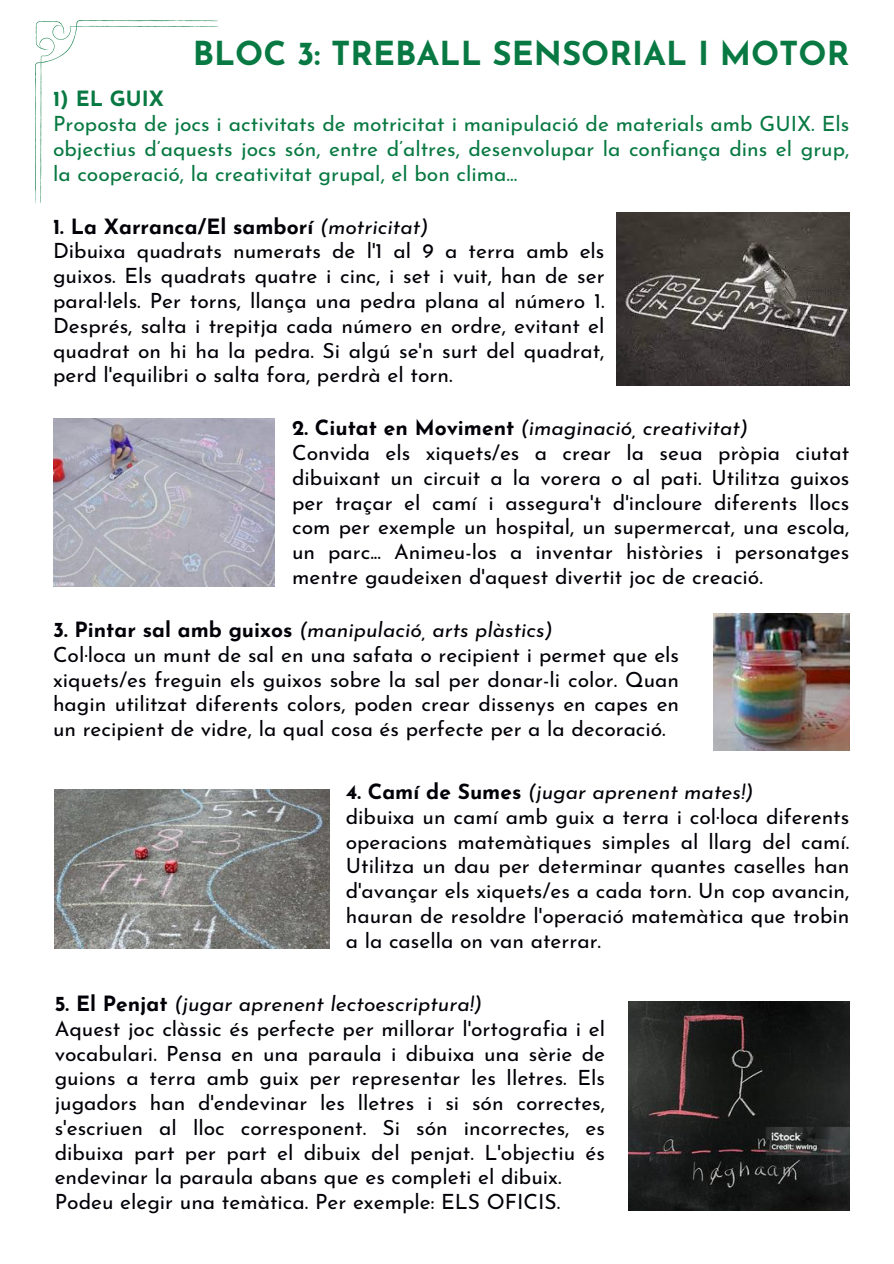
<style>
.page{position:relative;width:894px;height:1264px;background:#fff}
.page>*{position:absolute;margin:0;border:0;box-sizing:border-box;transform-origin:0 0}
.t1{font:700 33px "Josefin Sans";color:#087942}
.t2{font:21px/24.8px "Josefin Sans";color:#020107}
.t3{font:21px/24.8px "Josefin Sans";color:#087942;text-align:justify}
.t4{font:700 21px "Josefin Sans";color:#087942}
.s1{font-weight:700}
.s2{font-style:italic}
</style>
<div class="page">
<svg style="left:35px;top:20px;width:183px;height:183px"></svg>
<img style="left:616px;top:212px;width:233px;height:174px">
<img style="left:628px;top:1001px;width:221px;height:209px">
<img style="left:713px;top:613px;width:136px;height:138px">
<img style="left:53px;top:418px;width:222px;height:168px">
<img style="left:55px;top:789px;width:274px;height:159px">
<h1 class="t1" style="left:193px;top:40px;width:658px">BLOC 3: TREBALL SENSORIAL I MOTOR</h1>
<p class="t4" style="left:53px;top:91px;width:112px">1) EL GUIX</p>
<p class="t3" style="left:53px;top:113px;width:797px">Proposta de jocs i activitats de motricitat i manipulació de materials amb GUIX. Els objectius d’aquests jocs són, entre d’altres, desenvolupar la confiança dins el grup, la cooperació, la creativitat grupal, el bon clima...</p>
<p class="t2" style="left:53px;top:216px;width:553px"><span class="s1">1. La Xarranca/El samborí</span> <span class="s2">(motricitat)<br></span>Dibuixa quadrats numerats de l'1 al 9 a terra amb els guixos. Els quadrats quatre i cinc, i set i vuit, han de ser paral·lels. Per torns, llança una pedra plana al número 1.<br>Després, salta i trepitja cada número en ordre, evitant el quadrat on hi ha la pedra. Si algú se'n surt del quadrat, perd l'equilibri o salta fora, perdrà el torn.</p>
<p class="t2" style="left:292px;top:418px;width:558px"><span class="s1">2. Ciutat en Moviment</span> <span class="s2">(imaginació, creativitat)<br></span>Convida els xiquets/es a crear la seua pròpia ciutat dibuixant un circuit a la vorera o al pati. Utilitza guixos per traçar el camí i assegura't d'incloure diferents llocs com per exemple un hospital, un supermercat, una escola, un parc... Animeu-los a inventar històries i personatges mentre gaudeixen d'aquest divertit joc de creació.</p>
<p class="t2" style="left:53px;top:619px;width:627px"><span class="s1">3. Pintar sal amb guixos</span> <span class="s2">(manipulació, arts plàstics)<br></span>Col·loca un munt de sal en una safata o recipient i permet que els xiquets/es freguin els guixos sobre la sal per donar-li color. Quan hagin utilitzat diferents colors, poden crear dissenys en capes en un recipient de vidre, la qual cosa és perfecte per a la decoració.</p>
<p class="t2" style="left:345px;top:781px;width:505px"><span class="s1">4. Camí de Sumes</span> <span class="s2">(jugar aprenent mates!)<br></span>dibuixa un camí amb guix a terra i col·loca diferents operacions matemàtiques simples al llarg del camí.<br>Utilitza un dau per determinar quantes caselles han d'avançar els xiquets/es a cada torn. Un cop avancin, hauran de resoldre l'operació matemàtica que trobin a la casella on van aterrar.</p>
<p class="t2" style="left:55px;top:993px;width:551px"><span class="s1">5. El Penjat</span> <span class="s2">(jugar aprenent lectoescriptura!)<br></span>Aquest joc clàssic és perfecte per millorar l'ortografia i el vocabulari. Pensa en una paraula i dibuixa una sèrie de guions a terra amb guix per representar les lletres. Els jugadors han d'endevinar les lletres i si són correctes, s'escriuen al lloc corresponent. Si són incorrectes, es dibuixa part per part el dibuix del penjat. L'objectiu és endevinar la paraula abans que es completi el dibuix.<br>Podeu elegir una temàtica. Per exemple: ELS OFICIS.</p>
</div>
